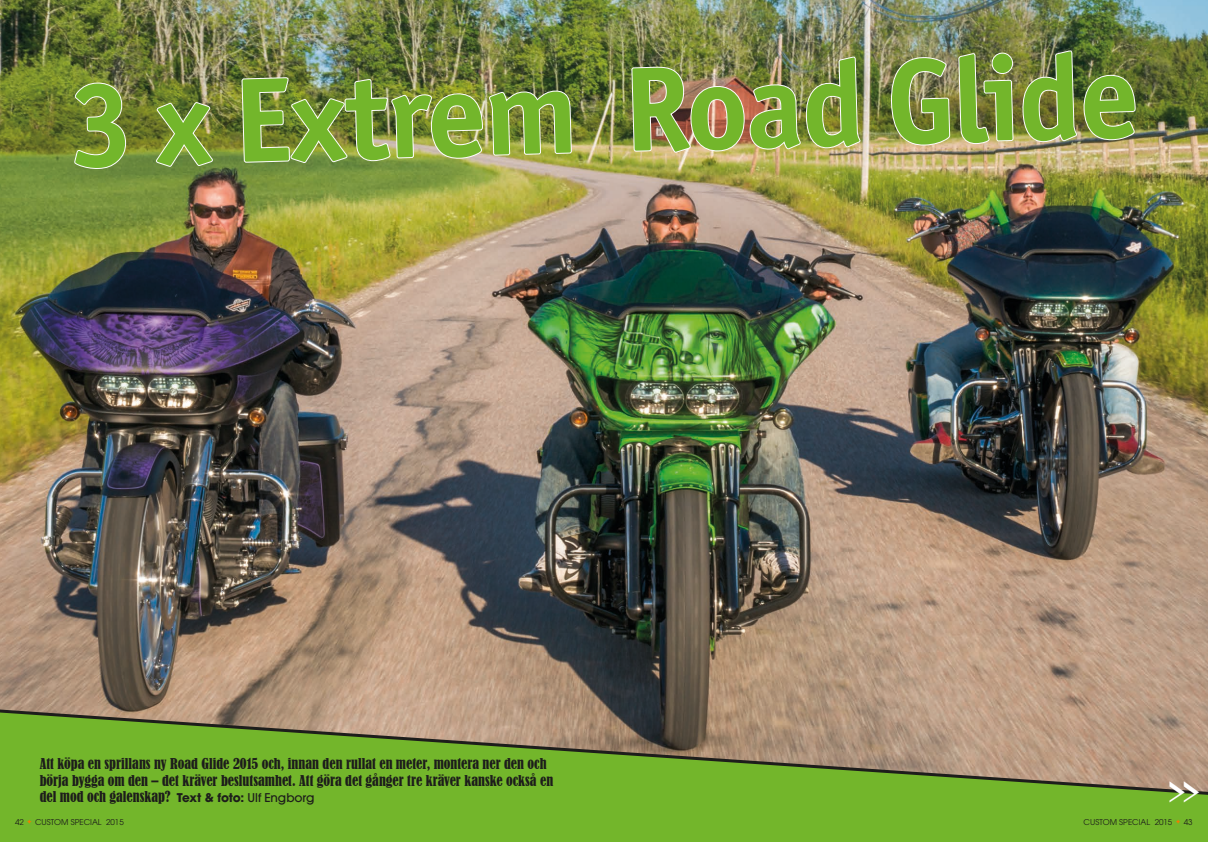
<style>
.page{position:relative;width:1208px;height:842px;background:#fff}
.page>*{position:absolute;margin:0;border:0;box-sizing:border-box;transform-origin:0 0}
.t1{font:700 120px "Officina San ITC";color:#73b62b}
.t2{font:37.8px "Algerian";color:#fff;scale:.95 1}
.t3{font:condensed 14px/16.8px "Bernard";color:#1d1d1b}
.t4{font:8px "Avant Garde LT";color:#1d1d1b}
.s1{font-family:"Avant Garde LT";font-weight:700;font-stretch:normal;font-size:12px}
.s2{font-family:"Avant Garde LT";font-weight:500;font-stretch:normal;font-size:12px}
</style>
<div class="page">
<img style="left:0;top:0;width:1208px;height:705px">
<svg style="left:0;top:705px;width:1208px;height:137px;background:#84a645"></svg>
<svg style="left:73px;top:82px;width:54px;height:88px;background:#86954c"></svg>
<img style="left:155px;top:101px;width:59px;height:67px">
<img style="left:241px;top:0;width:331px;height:165px">
<img style="left:630px;top:0;width:231px;height:154px">
<img style="left:891px;top:52px;width:123px;height:94px">
<img style="left:1022px;top:0;width:114px;height:143px">
<svg style="left:1175px;top:819px;width:5px;height:5px"></svg>
<svg style="left:27px;top:819px;width:5px;height:5px"></svg>
<h1 class="t1" style="left:66px;top:55px;width:1071px;rotate:-2deg">3 x Extrem Road Glide</h1>
<p class="t3" style="left:40px;top:755px;width:515px">Att köpa en sprillans ny Road Glide 2015 och, innan den rullat en meter, montera ner den och börja bygga om den – det kräver beslutsamhet. Att göra det gånger tre kräver kanske också en del mod och galenskap? <span class="s1">Text &amp; foto:</span> <span class="s2">Ulf Engborg</span></p>
<h2 class="t2" style="left:1168px;top:771px;width:35px">&gt;&gt;</h2>
<p class="t4" style="left:15px;top:817px;width:10px">42</p>
<p class="t4" style="left:35px;top:817px;width:90px">CUSTOM SPECIAL 2015</p>
<p class="t4" style="left:1083px;top:817px;width:90px">CUSTOM SPECIAL 2015</p>
<p class="t4" style="left:1183px;top:817px;width:10px">43</p>
</div>
